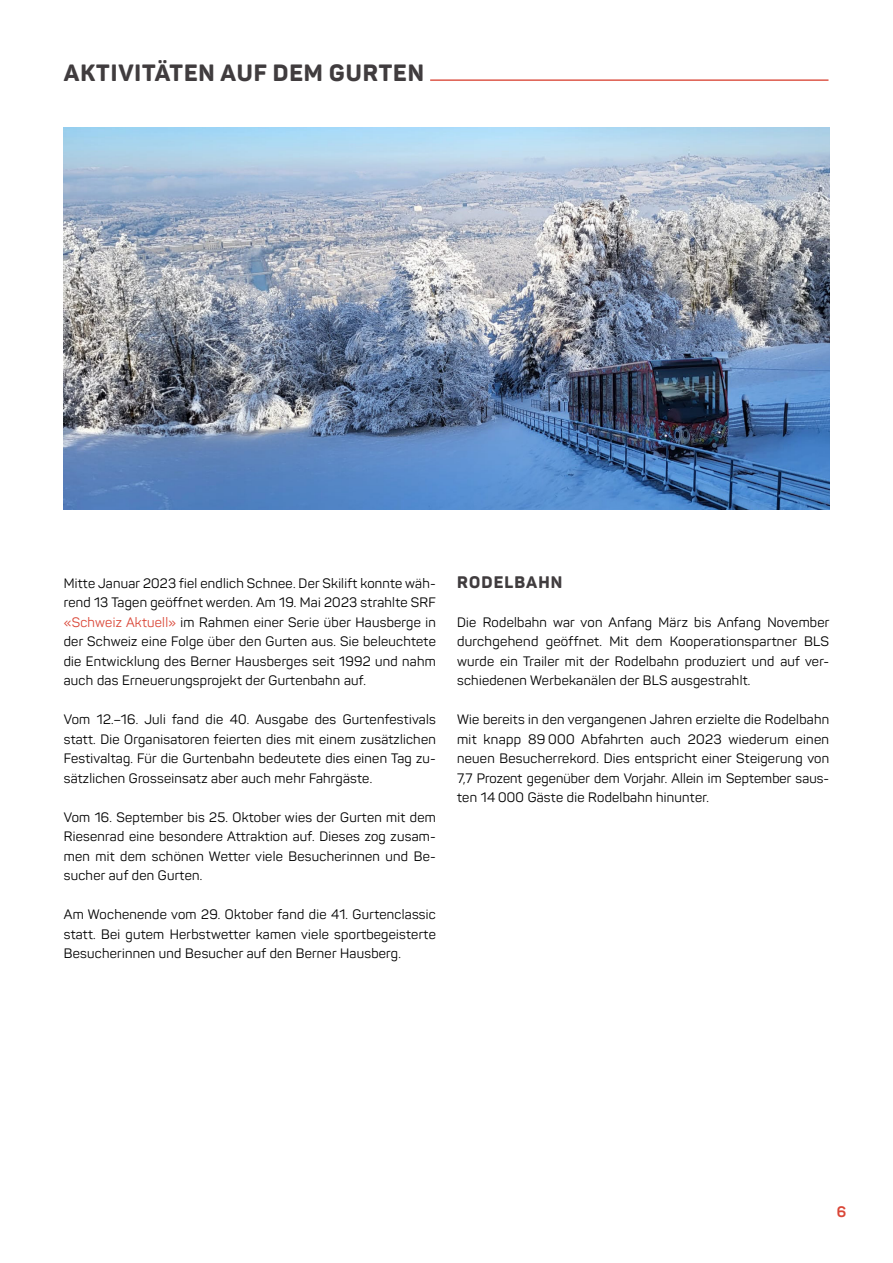
<style>
.page{position:relative;width:893px;height:1263px;background:#fff}
.page>*{position:absolute;margin:0;border:0;box-sizing:border-box;transform-origin:0 0}
.Titel{font:800 23.25px "Panton";letter-spacing:.04em;color:#403c3e}
.Untertitel{font:800 16.5px "Panton";letter-spacing:.07em;color:#403c3e}
.t1{font:700 15px "Panton";color:#da4637}
.Lauftext{font:13.5px/19.5px "Panton";letter-spacing:.02em;color:#000;text-align:justify}
.s1{color:#da4637}
</style>
<div class="page">
<img style="left:64px;top:128px;width:765px;height:382px">
<hr style="left:430px;top:79px;width:398px;height:2px;background:#da4637">
<p class="Titel" style="left:64px;top:58px;width:362px">AKTIVITÄTEN AUF DEM GURTEN</p>
<p class="Lauftext" style="left:64px;top:573px;width:374px">Mitte Januar 2023 fiel endlich Schnee. Der Skilift konnte wäh&shy;rend 13 Tagen geöffnet werden. Am 19. Mai 2023 strahlte SRF <span class="s1">«Schweiz Aktuell»</span> im Rahmen einer Serie über Hausberge in der Schweiz eine Folge über den Gurten aus. Sie beleuchtete die Entwicklung des Berner Hausberges seit 1992 und nahm auch das Erneuerungsprojekt der Gurtenbahn auf.</p>
<p class="Lauftext" style="left:64px;top:710px;width:374px">Vom 12.–16. Juli fand die 40. Ausgabe des Gurtenfestivals statt. Die Organisatoren feierten dies mit einem zusätzlichen Festivaltag. Für die Gurtenbahn bedeutete dies einen Tag zu&shy;sätzlichen Grosseinsatz aber auch mehr Fahrgäste.</p>
<p class="Lauftext" style="left:64px;top:807px;width:374px">Vom 16. September bis 25. Oktober wies der Gurten mit dem Riesenrad eine besondere Attraktion auf. Dieses zog zusam&shy;men mit dem schönen Wetter viele Besucherinnen und Be&shy;sucher auf den Gurten.</p>
<p class="Lauftext" style="left:64px;top:905px;width:374px">Am Wochenende vom 29. Oktober fand die 41. Gurtenclassic statt. Bei gutem Herbstwetter kamen viele sportbegeisterte Besucherinnen und Besucher auf den Berner Hausberg.</p>
<p class="Untertitel" style="left:457px;top:571px;width:107px">RODELBAHN</p>
<p class="Lauftext" style="left:457px;top:612px;width:374px">Die Rodelbahn war von Anfang März bis Anfang November durchgehend geöffnet. Mit dem Kooperationspartner BLS wurde ein Trailer mit der Rodelbahn produziert und auf ver&shy;schiedenen Werbekanälen der BLS ausgestrahlt.</p>
<p class="Lauftext" style="left:457px;top:710px;width:374px">Wie bereits in den vergangenen Jahren erzielte die Rodelbahn mit knapp 89 000 Abfahrten auch 2023 wiederum einen neuen Besucherrekord. Dies entspricht einer Steigerung von 7,7 Prozent gegenüber dem Vorjahr. Allein im September saus&shy;ten 14 000 Gäste die Rodelbahn hinunter.</p>
<p class="t1" style="left:837px;top:1202px;width:11px">6</p>
</div>
